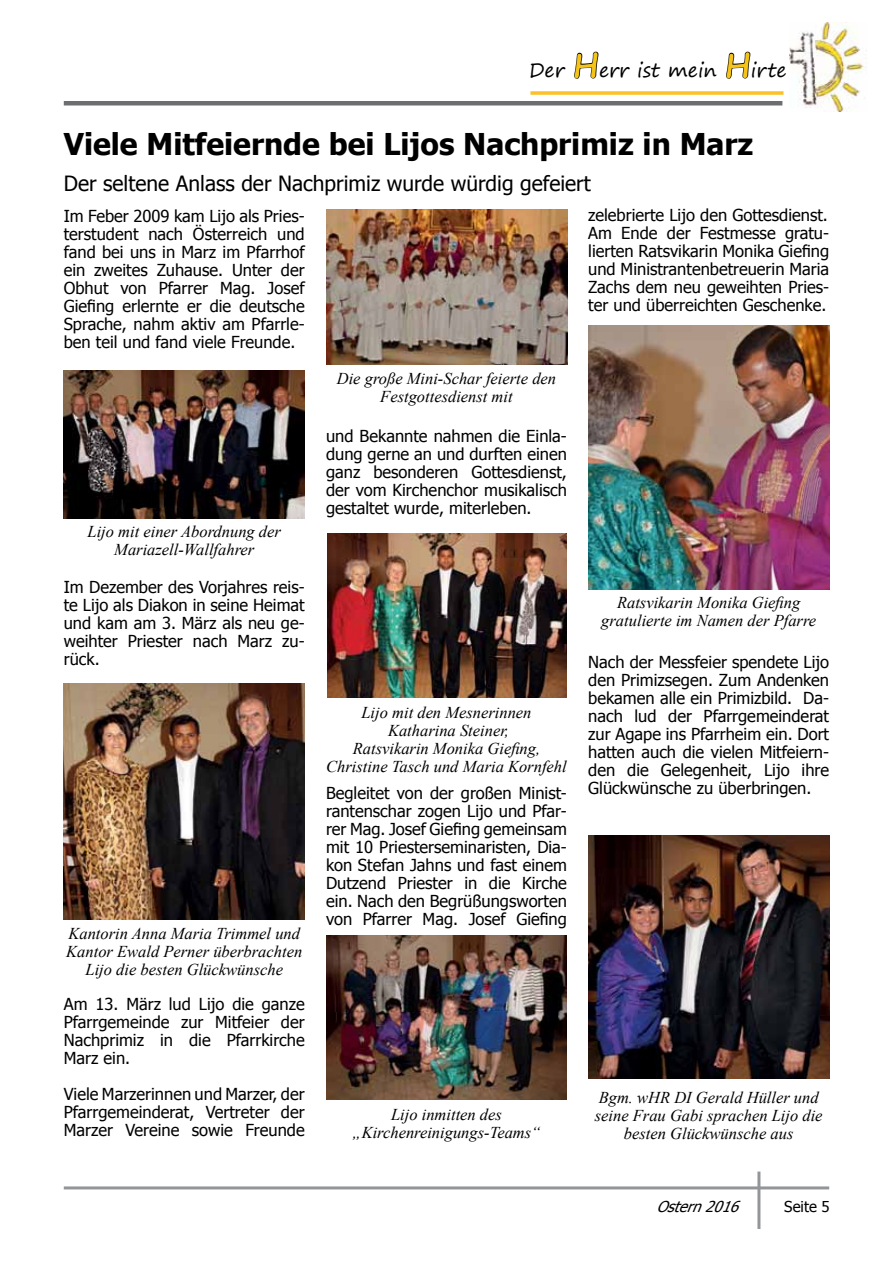
<style>
.page{position:relative;width:893px;height:1263px;background:#fff}
.page>*{position:absolute;margin:0;border:0;box-sizing:border-box;transform-origin:0 0}
.t1{font:700 30px "Tahoma";color:#000}
.t2{font:21px "Tahoma";color:#000}
.t3{font:19.5px "Segoe Print";color:#000}
.t4{font:16.5px/18px "Tahoma";color:#000;text-align:justify}
.t5{font:italic 16.5px/18px "Times New Roman";color:#000;text-align:center}
.t6{font:italic 15px "Tahoma";color:#000}
.t7{font:15px "Tahoma";color:#000}
.s1{font-weight:700;font-size:33px;color:#f5c416}
</style>
<div class="page">
<hr style="left:64px;top:1186px;width:765px;height:3px;background:#939598">
<hr style="left:757px;top:1171px;width:3px;height:58px;background:#939598">
<svg style="left:530px;top:91px;width:253px;height:4px"></svg>
<hr style="left:64px;top:101px;width:718px;height:4px;background:#6d6e71">
<img style="left:789px;top:22px;width:78px;height:90px">
<svg style="left:574px;top:51px;width:25px;height:28px"></svg>
<svg style="left:726px;top:51px;width:25px;height:28px"></svg>
<img style="left:326px;top:209px;width:242px;height:155px">
<img style="left:588px;top:325px;width:241px;height:264px">
<img style="left:64px;top:684px;width:241px;height:235px">
<img style="left:64px;top:371px;width:241px;height:148px">
<img style="left:327px;top:534px;width:240px;height:163px">
<img style="left:588px;top:836px;width:241px;height:242px">
<img style="left:326px;top:936px;width:241px;height:163px">
<p class="t3" style="left:529px;top:53px;width:259px">Der <span class="s1">H</span>err ist mein <span class="s1">H</span>irte</p>
<h1 class="t1" style="left:64px;top:124px;width:691px">Viele Mitfeiernde bei Lijos Nachprimiz in Marz</h1>
<p class="t2" style="left:64px;top:169px;width:528px">Der seltene Anlass der Nachprimiz wurde würdig gefeiert</p>
<p class="t4" style="left:64px;top:206px;width:242px">Im Feber 2009 kam Lijo als Pries&shy;terstudent nach Österreich und fand bei uns in Marz im Pfarrhof ein zweites Zuhause. Unter der Obhut von Pfarrer Mag. Josef Giefing erlernte er die deutsche Sprache, nahm aktiv am Pfarrle&shy;ben teil und fand viele Freunde.</p>
<p class="t5" style="left:88px;top:522px;width:195px">Lijo mit einer Abordnung der<br>Mariazell-Wallfahrer</p>
<p class="t4" style="left:64px;top:577px;width:242px">Im Dezember des Vorjahres reis&shy;te Lijo als Diakon in seine Heimat und kam am 3. März als neu ge&shy;weihter Priester nach Marz zu&shy;rück.</p>
<p class="t5" style="left:66px;top:924px;width:238px">Kantorin Anna Maria Trimmel und<br>Kantor Ewald Perner überbrachten<br>Lijo die besten Glückwünsche</p>
<p class="t4" style="left:64px;top:994px;width:242px">Am 13. März lud Lijo die ganze Pfarrgemeinde zur Mitfeier der Nachprimiz in die Pfarrkirche Marz ein.</p>
<p class="t4" style="left:64px;top:1084px;width:242px">Viele Marzerinnen und Marzer, der Pfarrgemeinderat, Vertreter der Marzer Vereine sowie Freunde</p>
<p class="t5" style="left:337px;top:369px;width:221px">Die große Mini-Schar feierte den<br>Festgottesdienst mit</p>
<p class="t4" style="left:326px;top:426px;width:242px">und Bekannte nahmen die Einla&shy;dung gerne an und durften einen ganz besonderen Gottesdienst, der vom Kirchenchor musikalisch gestaltet wurde, miterleben.</p>
<p class="t5" style="left:326px;top:703px;width:242px">Lijo mit den Mesnerinnen<br>Katharina Steiner,<br>Ratsvikarin Monika Giefing,<br>Christine Tasch und Maria Kornfehl</p>
<p class="t4" style="left:326px;top:784px;width:242px">Begleitet von der großen Minist&shy;rantenschar zogen Lijo und Pfar&shy;rer Mag. Josef Giefing gemeinsam mit 10 Priesterseminaristen, Dia&shy;kon Stefan Jahns und fast einem Dutzend Priester in die Kirche ein. Nach den Begrüßungsworten von Pfarrer Mag. Josef Giefing</p>
<p class="t5" style="left:352px;top:1105px;width:189px">Lijo inmitten des „Kirchenreinigungs-Teams“</p>
<p class="t4" style="left:588px;top:205px;width:242px">zelebrierte Lijo den Gottesdienst.<br>Am Ende der Festmesse gratu&shy;lierten Ratsvikarin Monika Giefing und Ministrantenbetreuerin Maria Zachs dem neu geweihten Pries&shy;ter und überreichten Geschenke.</p>
<p class="t5" style="left:601px;top:593px;width:216px">Ratsvikarin Monika Giefing gratulierte im Namen der Pfarre</p>
<p class="t4" style="left:588px;top:652px;width:242px">Nach der Messfeier spendete Lijo den Primizsegen. Zum Andenken bekamen alle ein Primizbild. Da&shy;nach lud der Pfarrgemeinderat zur Agape ins Pfarrheim ein. Dort hatten auch die vielen Mitfeiern&shy;den die Gelegenheit, Lijo ihre Glückwünsche zu überbringen.</p>
<p class="t5" style="left:595px;top:1088px;width:229px">Bgm. wHR DI Gerald Hüller und seine Frau Gabi sprachen Lijo die besten Glückwünsche aus</p>
<p class="t6" style="left:656px;top:1196px;width:90px">Ostern2016</p>
<p class="t7" style="left:784px;top:1196px;width:47px">Seite 5</p>
</div>
